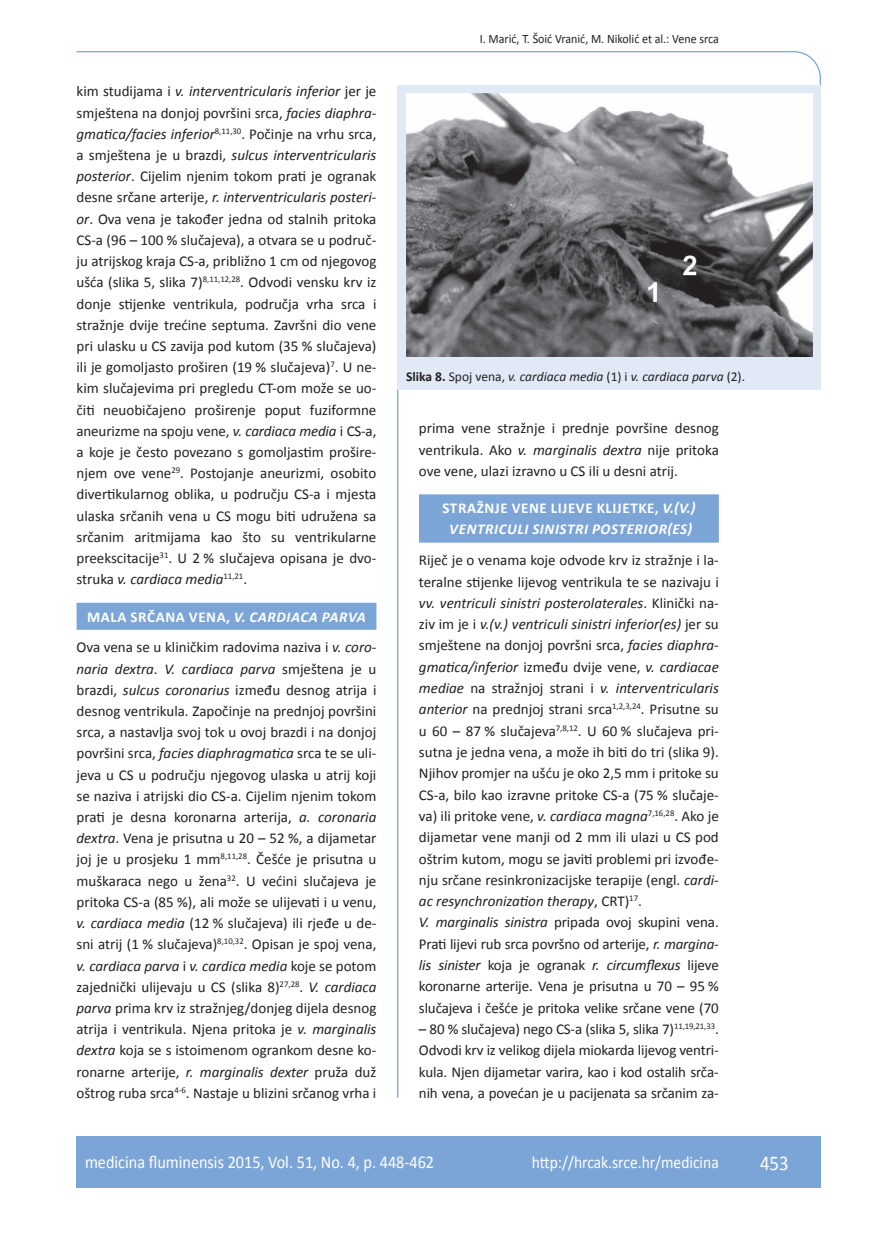
<style>
.page{position:relative;width:872px;height:1234px;background:#fff}
.page>*{position:absolute;margin:0;border:0;box-sizing:border-box;transform-origin:0 0}
.t1{font:21px "Calibri";color:#fff;scale:.9 1}
.t2{font:18px "Calibri";color:#fff;scale:.9 1}
.t3{font:17.25px "Calibri";color:#fff;scale:.9 1}
.t4{font:15px/21.1px "Calibri";color:#231f20;text-align:justify}
.t5{font:italic 700 15px/21.3px "Calibri";letter-spacing:.04em;color:#fff;text-align:center}
.t6{font:italic 13.5px "Calibri";color:#231f20}
.t7{font:12.75px "Calibri";color:#231f20;scale:.94 1}
.s1{font-style:italic}
.s2{font-weight:700;color:#fff}
.s3{font-weight:700;font-style:italic;color:#fff}
.s4{font-weight:700;font-style:normal}
.s5{font-style:normal}
</style>
<div class="page">
<svg style="left:76px;top:51px;width:745px;height:274px"></svg>
<hr style="left:397px;top:325px;width:1px;height:772px;background:#7ca5d7">
<div style="left:77px;top:1135px;width:744px;height:51px;background:#7ca5d7"></div>
<div style="left:77px;top:602px;width:299px;height:27px;background:#7ca5d7"></div>
<div style="left:419px;top:494px;width:300px;height:27px;background:#7ca5d7"></div>
<div style="left:419px;top:515px;width:300px;height:27px;background:#7ca5d7"></div>
<div style="left:398px;top:85px;width:423px;height:305px;background:#e1e9f6"></div>
<img style="left:406px;top:94px;width:406px;height:262px">
<p class="t4" style="left:77px;top:80px;width:301px">kim studijama i <span class="s1">v. interventricularis inferior</span> jer je smještena na donjoj površini srca, <span class="s1">facies diaphra&shy;gmatica/facies inferior</span><sup>8,11,30</sup>. Počinje na vrhu srca, a smještena je u brazdi, <span class="s1">sulcus interventricularis posterior</span>. Cijelim njenim tokom prati je ogranak desne srčane arterije, <span class="s1">r. interventricularis posteri&shy;or</span>. Ova vena je također jedna od stalnih pritoka CS-a (96 – 100 % slučajeva), a otvara se u područ&shy;ju atrijskog kraja CS-a, približno 1 cm od njegovog ušća (slika 5, slika 7)<sup>8,11,12,28</sup>. Odvodi vensku krv iz donje stijenke ventrikula, područja vrha srca i stražnje dvije trećine septuma. Završni dio vene pri ulasku u CS zavija pod kutom (35 % slučajeva) ili je gomoljasto proširen (19 % slučajeva)<sup>7</sup>. U ne&shy;kim slučajevima pri pregledu CT-om može se uo&shy;čiti neuobičajeno proširenje poput fuziformne aneurizme na spoju vene, <span class="s1">v. cardiaca media</span> i CS-a, a koje je često povezano s gomoljastim prošire&shy;njem ove vene<sup>29</sup>. Postojanje aneurizmi, osobito divertikularnog oblika, u području CS-a i mjesta ulaska srčanih vena u CS mogu biti udružena sa srčanim aritmijama kao što su ventrikularne preekscitacije<sup>31</sup>. U 2 % slučajeva opisana je dvo&shy;struka <span class="s1">v. cardiaca media</span><sup>11,21</sup>.</p>
<p class="t4" style="left:77px;top:600px;width:301px;line-height:30.8px;text-align:center"><span class="s2">MALA SRČANA VENA,</span> <span class="s3">V. CARDIACA PARVA<br></span>Ova vena se u kliničkim radovima naziva i <span class="s1">v. coro-</span></p>
<p class="t4" style="left:77px;top:657px;width:301px"><span class="s1">naria dextra</span>. <span class="s1">V. cardiaca parva</span> smještena je u brazdi, <span class="s1">sulcus coronarius</span> između desnog atrija i desnog ventrikula. Započinje na prednjoj površini srca, a nastavlja svoj tok u ovoj brazdi i na donjoj površini srca, <span class="s1">facies diaphragmatica</span> srca te se uli&shy;jeva u CS u području njegovog ulaska u atrij koji se naziva i atrijski dio CS-a. Cijelim njenim tokom prati je desna koronarna arterija, <span class="s1">a. coronaria dextra</span>. Vena je prisutna u 20 – 52 %, a dijametar joj je u prosjeku 1 mm<sup>8,11,28</sup>. Češće je prisutna u muškaraca nego u žena<sup>32</sup>. U većini slučajeva je pritoka CS-a (85 %), ali može se ulijevati i u venu, <span class="s1">v. cardiaca media</span> (12 % slučajeva) ili rjeđe u de&shy;sni atrij (1 % slučajeva)<sup>8,10,32</sup>. Opisan je spoj vena, <span class="s1">v. cardiaca parva</span> i <span class="s1">v. cardica media</span> koje se potom zajednički ulijevaju u CS (slika 8)<sup>27,28</sup>. <span class="s1">V. cardiaca parva</span> prima krv iz stražnjeg/donjeg dijela desnog atrija i ventrikula. Njena pritoka je <span class="s1">v. marginalis dextra</span> koja se s istoimenom ogrankom desne ko&shy;ronarne arterije, <span class="s1">r. marginalis dexter</span> pruža duž oštrog ruba srca<sup>4-6</sup>. Nastaje u blizini srčanog vrha i</p>
<p class="t7" style="left:480px;top:30px;width:256px">I. Marić, T. Šoić Vranić, M. Nikolić et al.: Vene srca</p>
<p class="t6" style="left:406px;top:368px;width:340px"><span class="s4">Slika 8.</span> <span class="s5">Spoj vena,</span> v. cardiaca media <span class="s5">(1) i</span> v. cardiaca parva <span class="s5">(2).</span></p>
<p class="t4" style="left:419px;top:417px;width:301px">prima vene stražnje i prednje površine desnog ventrikula. Ako <span class="s1">v. marginalis dextra</span> nije pritoka ove vene, ulazi izravno u CS ili u desni atrij.</p>
<p class="t5" style="left:442px;top:496px;width:255px"><span class="s5">STRAŽNJE VENE LIJEVE KLIJETKE,</span> V.(V.)<br>VENTRICULI SINISTRI POSTERIOR(ES)</p>
<p class="t4" style="left:419px;top:549px;width:301px;text-align:left">Riječ je o venama koje odvode krv iz stražnje i la&shy;teralne stijenke lijevog ventrikula te se nazivaju i <span class="s1">vv. ventriculi sinistri posterolaterales</span>. Klinički na&shy;ziv im je i <span class="s1">v.(v.) ventriculi sinistri inferior(es)</span> jer su smještene na donjoj površni srca, <span class="s1">facies diaphra&shy;gmatica/inferior</span> između dvije vene, <span class="s1">v. cardiacae mediae</span> na stražnjoj strani i <span class="s1">v. interventricularis anterior</span> na prednjoj strani srca<sup>1,2,3,24</sup>. Prisutne su u 60 – 87 % slučajeva<sup>7,8,12</sup>. U 60 % slučajeva pri&shy;sutna je jedna vena, a može ih biti do tri (slika 9).<br>Njihov promjer na ušću je oko 2,5 mm i pritoke su CS-a, bilo kao izravne pritoke CS-a (75 % slučaje&shy;va) ili pritoke vene, <span class="s1">v. cardiaca magna</span><sup>7,16,28</sup>. Ako je dijametar vene manji od 2 mm ili ulazi u CS pod oštrim kutom, mogu se javiti problemi pri izvođe&shy;nju srčane resinkronizacijske terapije (engl. <span class="s1">cardi&shy;ac resynchronization therapy</span>, CRT)<sup>17</sup>.<br><span class="s1">V. marginalis sinistra</span> pripada ovoj skupini vena.<br>Prati lijevi rub srca površno od arterije, <span class="s1">r. margina&shy;lis sinister</span> koja je ogranak <span class="s1">r. circumflexus</span> lijeve koronarne arterije. Vena je prisutna u 70 – 95 % slučajeva i češće je pritoka velike srčane vene (70</p>
<p class="t4" style="left:419px;top:1017px;width:301px">– 80 % slučajeva) nego CS-a (slika 5, slika 7)<sup>11,19,21,33</sup>.<br>Odvodi krv iz velikog dijela miokarda lijevog ventri&shy;kula. Njen dijametar varira, kao i kod ostalih srča&shy;nih vena, a povećan je u pacijenata sa srčanim za-</p>
<p class="t2" style="left:85px;top:1150px;width:389px">medicina fluminensis 2015, Vol. 51, No. 4, p. 448-462</p>
<p class="t3" style="left:532px;top:1151px;width:209px">http://hrcak.srce.hr/medicina</p>
<h1 class="t1" style="left:760px;top:1149px;width:33px">453</h1>
</div>
